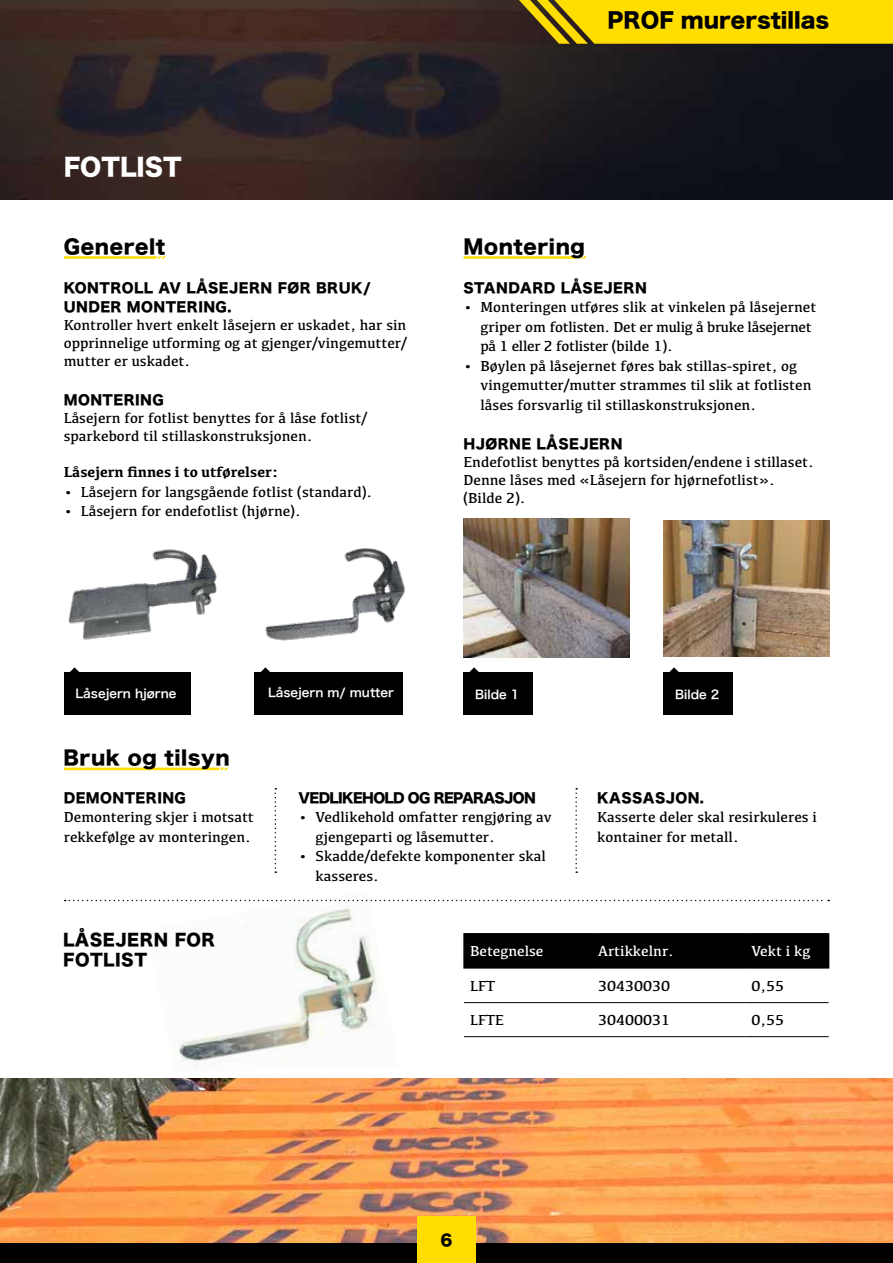
<style>
.page{position:relative;width:893px;height:1263px;background:#fff}
.page>*{position:absolute;margin:0;border:0;box-sizing:border-box;transform-origin:0 0}
.t1{font:24px "Hira Kaku Std N W8";color:#fff}
.t2{font:21px "Hira Kaku Std N W8";color:#000}
.t3{font:19.5px "Hira Kaku Std N W8";letter-spacing:.03em;color:#000}
.t4{font:16.5px/19.5px "Hira Kaku Std N W8";letter-spacing:.03em;color:#000}
.t5{font:15.45px "Hira Kaku Std N W8";color:#000}
.t6{font:15px/19.5px "Kefa";color:#000}
.t7{font:700 15px "Kefa";color:#000}
.t8{font:15px "Kefa";color:#fff}
.t9{font:13.5px/19.5px "Hira Kaku Std N W8";letter-spacing:.03em;color:#000}
.t10{font:13.5px "Hira Kaku Std N W8";letter-spacing:-.05em;color:#000}
.t11{font:12px "Hira Kaku Pro W6";color:#fff}
</style>
<div class="page">
<img style="left:0;top:1078px;width:893px;height:166px">
<img style="left:463px;top:519px;width:166px;height:139px">
<img style="left:663px;top:520px;width:166px;height:136px">
<img style="left:0;top:0;width:893px;height:200px">
<img style="left:150px;top:899px;width:249px;height:167px">
<div style="left:0;top:1244px;width:893px;height:19px;background:#000"></div>
<div style="left:417px;top:1216px;width:59px;height:47px;background:#fd0"></div>
<svg style="left:464px;top:256px;width:123px;height:3px"></svg>
<svg style="left:64px;top:256px;width:102px;height:3px"></svg>
<img style="left:68px;top:549px;width:149px;height:91px">
<img style="left:265px;top:548px;width:140px;height:93px">
<div style="left:64px;top:672px;width:126px;height:43px;background:#000"></div>
<svg style="left:70px;top:667px;width:9px;height:5px"></svg>
<div style="left:255px;top:672px;width:148px;height:43px;background:#000"></div>
<svg style="left:261px;top:667px;width:9px;height:5px"></svg>
<div style="left:463px;top:672px;width:70px;height:43px;background:#000"></div>
<svg style="left:469px;top:667px;width:10px;height:5px"></svg>
<div style="left:663px;top:672px;width:70px;height:43px;background:#000"></div>
<svg style="left:669px;top:667px;width:10px;height:5px"></svg>
<svg style="left:275px;top:788px;width:1px;height:85px"></svg>
<svg style="left:575px;top:788px;width:2px;height:85px"></svg>
<div style="left:465px;top:934px;width:363px;height:33px;background:#000"></div>
<hr style="left:463px;top:933px;width:129px;height:1px;background:#000">
<hr style="left:463px;top:934px;width:2px;height:33px;background:#000">
<hr style="left:592px;top:933px;width:153px;height:1px;background:#000">
<hr style="left:591px;top:934px;width:2px;height:33px;background:#000">
<hr style="left:745px;top:933px;width:84px;height:1px;background:#000">
<hr style="left:745px;top:934px;width:1px;height:33px;background:#000">
<hr style="left:828px;top:934px;width:1px;height:33px;background:#000">
<hr style="left:463px;top:967px;width:129px;height:1px;background:#000">
<hr style="left:592px;top:967px;width:153px;height:1px;background:#000">
<hr style="left:745px;top:967px;width:84px;height:1px;background:#000">
<hr style="left:464px;top:1036px;width:128px;height:1px;background:#000">
<hr style="left:592px;top:1036px;width:153px;height:1px;background:#000">
<hr style="left:745px;top:1036px;width:84px;height:1px;background:#000">
<hr style="left:464px;top:1002px;width:128px;height:1px;background:#000">
<hr style="left:592px;top:1002px;width:153px;height:1px;background:#000">
<hr style="left:745px;top:1002px;width:84px;height:1px;background:#000">
<svg style="left:64px;top:767px;width:164px;height:3px"></svg>
<svg style="left:65px;top:900px;width:764px;height:1px"></svg>
<svg style="left:519px;top:0;width:374px;height:44px;background:#eaca02"></svg>
<h1 class="t1" style="left:64px;top:153px;width:119px">FOTLIST</h1>
<h3 class="t3" style="left:64px;top:236px;width:103px">Generelt</h3>
<p class="t9" style="left:64px;top:278px;width:309px">KONTROLL AV LÅSEJERN FØR BRUK/<br>UNDER MONTERING.</p>
<p class="t6" style="left:64px;top:316px;width:345px;line-height:18px;text-align:justify">Kontroller hvert enkelt låsejern er uskadet, har sin opprinnelige utforming og at gjenger/vingemutter/ mutter er uskadet.</p>
<p class="t9" style="left:64px;top:391px;width:101px">MONTERING</p>
<p class="t6" style="left:64px;top:409px;width:305px;line-height:18px">Låsejern for fotlist benyttes for å låse fotlist/ sparkebord til stillaskonstruksjonen.</p>
<p class="t7" style="left:64px;top:462px;width:216px">Låsejern finnes i to utførelser:</p>
<p class="t6" style="left:64px;top:482px;width:310px">• Låsejern for langsgående fotlist (standard).</p>
<p class="t6" style="left:64px;top:501px;width:238px">• Låsejern for endefotlist (hjørne).</p>
<h2 class="t2" style="left:608px;top:9px;width:223px">PROF murerstillas</h2>
<h3 class="t3" style="left:463px;top:236px;width:123px">Montering</h3>
<p class="t9" style="left:463px;top:278px;width:185px">STANDARD LÅSEJERN</p>
<p class="t6" style="left:480px;top:297px;width:337px;text-indent:-17px">• Monteringen utføres slik at vinkelen på låsejernet griper om fotlisten. Det er mulig å bruke låsejernet på 1 eller 2 fotlister (bilde 1).</p>
<p class="t6" style="left:480px;top:356px;width:332px;text-indent:-17px">• Bøylen på låsejernet føres bak stillas-spiret, og vingemutter/mutter strammes til slik at fotlisten låses forsvarlig til stillaskonstruksjonen.</p>
<p class="t9" style="left:463px;top:434px;width:161px">HJØRNE LÅSEJERN</p>
<p class="t6" style="left:463px;top:453px;width:352px;line-height:18px">Endefotlist benyttes på kortsiden/endene i stillaset.<br>Denne låses med «Låsejern for hjørnefotlist». (Bilde 2).</p>
<p class="t11" style="left:76px;top:683px;width:102px">Låsejern hjørne</p>
<p class="t11" style="left:268px;top:682px;width:127px">Låsejern m/ mutter</p>
<p class="t11" style="left:475px;top:683px;width:46px">Bilde 1</p>
<p class="t11" style="left:675px;top:683px;width:46px">Bilde 2</p>
<h3 class="t3" style="left:63px;top:747px;width:168px">Bruk og tilsyn</h3>
<p class="t9" style="left:64px;top:788px;width:124px">DEMONTERING</p>
<p class="t6" style="left:64px;top:807px;width:192px">Demontering skjer i motsatt rekkefølge av monteringen.</p>
<p class="t4" style="left:63px;top:931px;width:154px">LÅSEJERN FOR<br>FOTLIST</p>
<p class="t10" style="left:299px;top:790px;width:239px">VEDLIKEHOLD OG REPARASJON</p>
<p class="t6" style="left:316px;top:807px;width:237px;text-indent:-17px">• Vedlikehold omfatter rengjøring av gjengeparti og låsemutter.</p>
<p class="t6" style="left:316px;top:846px;width:232px;text-indent:-17px">• Skadde/defekte komponenter skal kasseres.</p>
<p class="t9" style="left:597px;top:788px;width:108px">KASSASJON.</p>
<p class="t6" style="left:597px;top:807px;width:221px">Kasserte deler skal resirkuleres i kontainer for metall.</p>
<p class="t8" style="left:470px;top:942px;width:75px">Betegnelse</p>
<p class="t8" style="left:598px;top:942px;width:77px">Artikkelnr.</p>
<p class="t8" style="left:751px;top:942px;width:61px">Vekt i kg</p>
<p class="t6" style="left:470px;top:976px;width:27px">LFT</p>
<p class="t6" style="left:598px;top:976px;width:74px">30430030</p>
<p class="t6" style="left:751px;top:976px;width:34px">0,55</p>
<p class="t6" style="left:470px;top:1010px;width:35px">LFTE</p>
<p class="t6" style="left:598px;top:1010px;width:74px">30400031</p>
<p class="t6" style="left:751px;top:1010px;width:34px">0,55</p>
<p class="t5" style="left:440px;top:1232px;width:13px">6</p>
</div>
